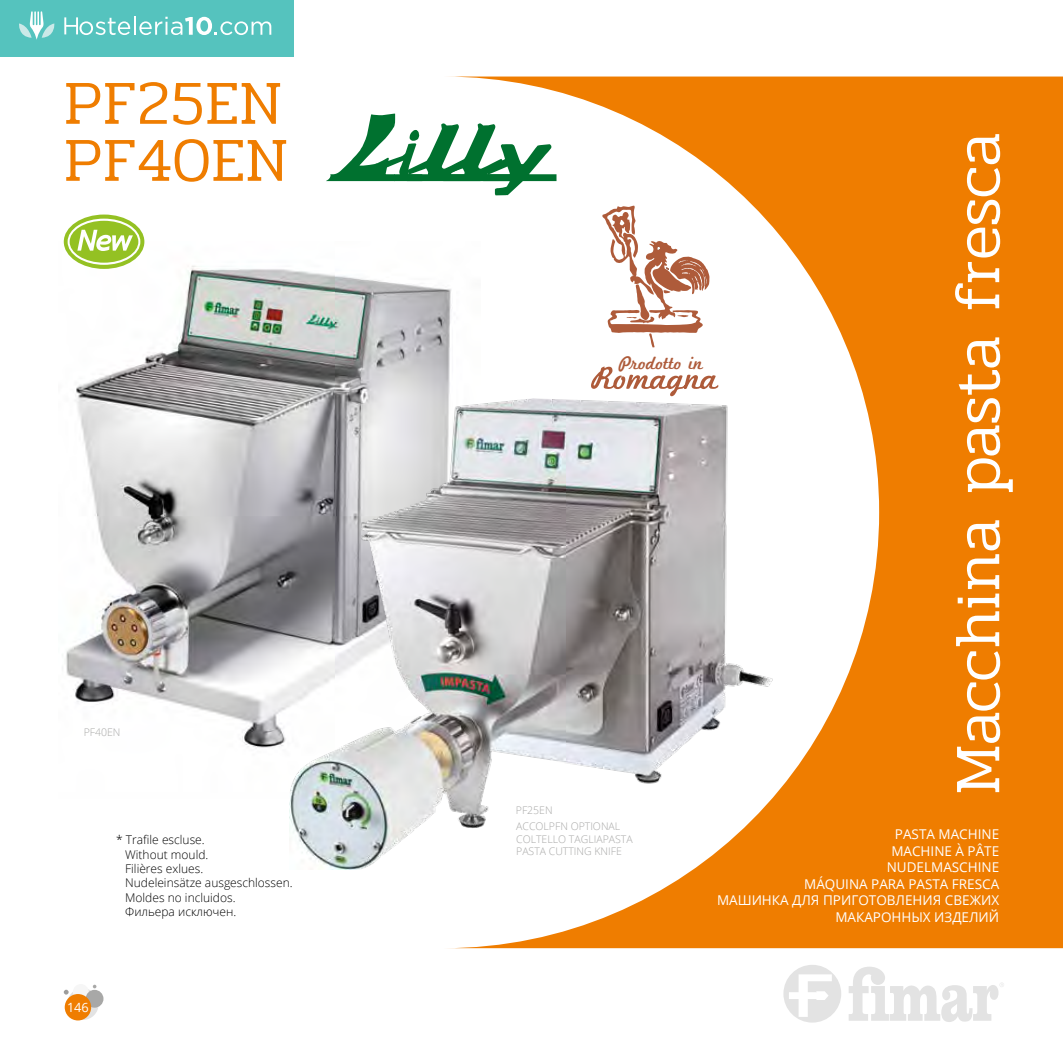
<style>
.page{position:relative;width:1063px;height:1063px;background:#fff}
.page>*{position:absolute;margin:0;border:0;box-sizing:border-box;transform-origin:0 0}
.t1{font:87.9px "vespa";color:#00712f}
.t2{font:300 65.25px "Pridi";letter-spacing:-.01em;color:#fff}
.t3{font:300 63px/57px "Pridi";color:#ef7d00}
.t4{font:18.75px "Marketing Script";color:#ae5b3a}
.t5{font:13.5px/16.5px "Open Sans";color:#fff;text-align:right}
.t6{font:12.75px "Open Sans";color:#fff}
.t7{font:300 12px/14.4px "Open Sans";color:#000}
.t8{font:300 10.5px/12.6px "Open Sans";color:#a8a8a7}
</style>
<div class="page">
<div style="left:73px;top:984px;width:16px;height:16px;background:#f6f6f6;border-radius:50%"></div>
<svg style="left:64px;top:985px;width:35px;height:35px"></svg>
<div style="left:86px;top:990px;width:17px;height:18px;background:#a8a8a7;border-radius:50%"></div>
<div style="left:65px;top:994px;width:26px;height:26px;background:#ef7d00;border-radius:50%"></div>
<svg style="left:849px;top:967px;width:155px;height:55px"></svg>
<div style="left:783px;top:965px;width:58px;height:58px;background:#e3e3e3;border-radius:50%"></div>
<svg style="left:789px;top:974px;width:43px;height:43px"></svg>
<img style="left:63px;top:242px;width:380px;height:506px">
<svg style="left:443px;top:77px;width:620px;height:871px;fill:#ef7d00"></svg>
<img style="left:290px;top:398px;width:486px;height:471px">
<svg style="left:591px;top:123px;width:129px;height:416px"></svg>
<svg style="left:64px;top:215px;width:80px;height:54px"></svg>
<div style="left:0;top:0;width:293px;height:57px;background:#55c3be"></div>
<svg style="left:64px;top:16px;width:207px;height:19px"></svg>
<svg style="left:19px;top:11px;width:36px;height:29px"></svg>
<h3 class="t3" style="left:64px;top:76px;width:226px">PF25EN<br>PF40EN</h3>
<p class="t8" style="left:84px;top:725px;width:38px">PF40EN</p>
<p class="t7" style="left:125px;top:832px;width:169px;text-indent:-9px">* Trafile escluse.<br>Without mould.<br>Filières exlues.<br>Nudeleinsätze ausgeschlossen.<br>Moldes no incluidos.<br>Фильера исключен.</p>
<p class="t6" style="left:67px;top:998px;width:23px">146</p>
<h1 class="t1" style="left:338px;top:102px;width:212px">Lilly</h1>
<h3 class="t4" style="left:619px;top:352px;width:86px">Prodotto in</h3>
<p class="t8" style="left:516px;top:803px;width:38px">PF25EN</p>
<p class="t8" style="left:516px;top:820px;width:118px">ACCOLPFN OPTIONAL<br>COLTELLO TAGLIAPASTA<br>PASTA CUTTING KNIFE</p>
<h2 class="t2" style="left:931px;top:795px;width:664px;rotate:-90deg">Macchina pasta fresca</h2>
<p class="t5" style="left:717px;top:826px;width:284px">PASTA MACHINE<br>MACHINE À PÂTE<br>NUDELMASCHINE<br>MÁQUINA PARA PASTA FRESCA<br>МАШИНКА ДЛЯ ПРИГОТОВЛЕНИЯ СВЕЖИХ<br>МАКАРОННЫХ ИЗДЕЛИЙ</p>
</div>
